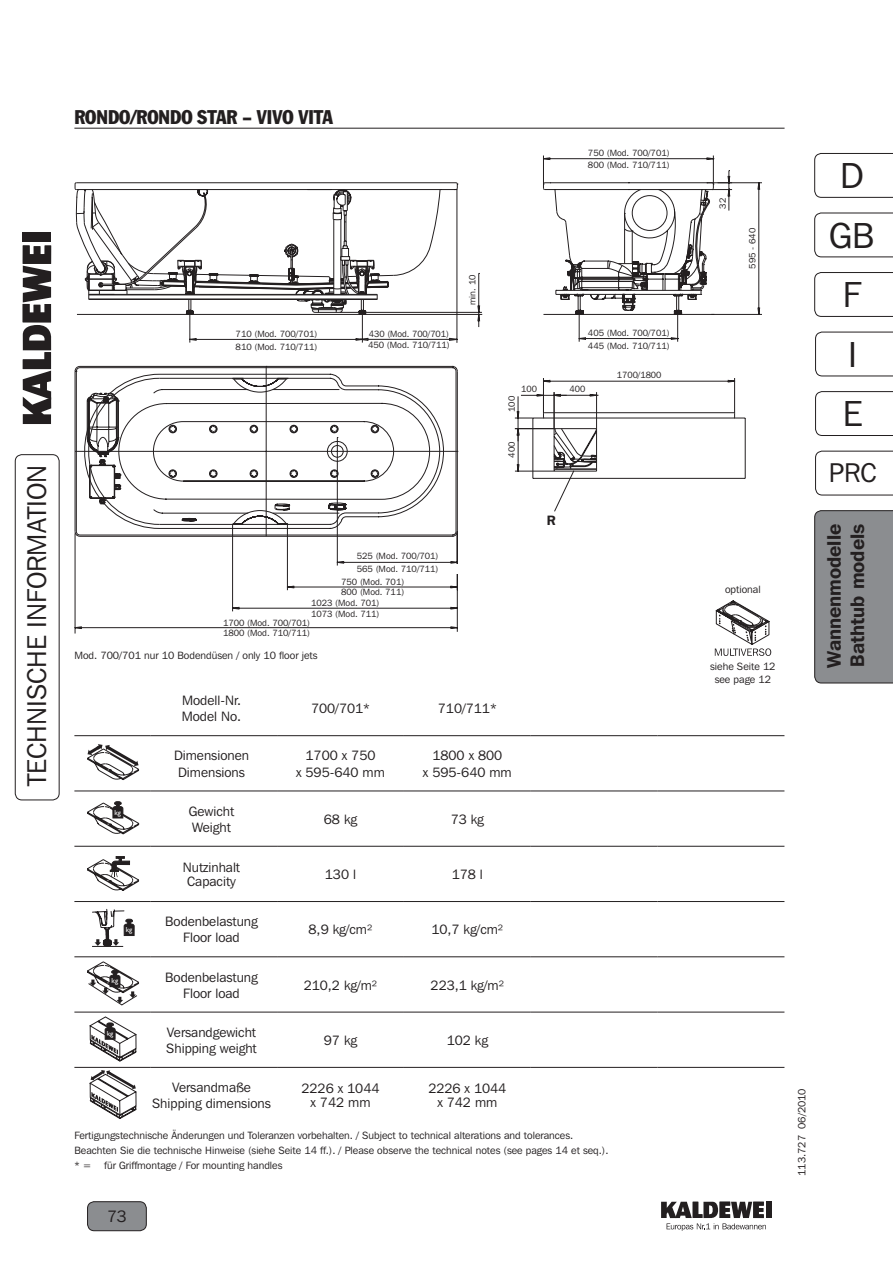
<style>
.page{position:relative;width:893px;height:1263px;background:#fff}
.page>*{position:absolute;margin:0;border:0;box-sizing:border-box;transform-origin:0 0}
.t1{font:36px "Franklin Gothic IT Cby BT";color:#231f20}
.t2{font:27px "Franklin Gothic IT Cby BT";color:#231f20}
.t3{font:600 19.5px/23.4px "Franklin Gothic IT Cby BT";color:#231f20}
.t4{font:condensed 19.5px "Franklin Gothic";color:#231f20}
.t5{font:16.5px "Franklin Gothic IT Cby BT";color:#231f20}
.t6{font:13.5px/16.2px "Franklin Gothic IT Cby BT";color:#231f20;text-align:center}
.t7{font:600 13.5px "Franklin Gothic IT Cby BT";color:#231f20}
.t8{font:10.5px/15px "Franklin Gothic IT Cby BT";color:#231f20}
.t9{font:9px/12.5px "Franklin Gothic IT Cby BT";color:#231f20}
.t10{font:7.35px "Gill Sans";letter-spacing:-.015em;color:#fff}
</style>
<div class="page">
<svg style="left:87px;top:1201px;width:60px;height:30px;background:#858789"></svg>
<div style="left:814px;top:510px;width:79px;height:174px;background:#8b8d90"></div>
<svg style="left:15px;top:454px;width:44px;height:347px"></svg>
<div style="left:23px;top:232px;width:28px;height:10px;background:#231f20"></div>
<svg style="left:23px;top:245px;width:28px;height:179px"></svg>
<div style="left:766px;top:1202px;width:6px;height:16px;background:#231f20"></div>
<svg style="left:661px;top:1202px;width:105px;height:29px"></svg>
<svg style="left:814px;top:153px;width:79px;height:44px"></svg>
<div style="left:819px;top:160px;width:65px;height:30px;background:#fff"></div>
<svg style="left:814px;top:212px;width:79px;height:45px"></svg>
<svg style="left:814px;top:272px;width:79px;height:44px"></svg>
<svg style="left:815px;top:331px;width:78px;height:45px"></svg>
<svg style="left:815px;top:391px;width:78px;height:44px"></svg>
<svg style="left:815px;top:450px;width:78px;height:45px"></svg>
<hr style="left:74px;top:735px;width:76px;height:1px;background:#231f20">
<hr style="left:150px;top:735px;width:127px;height:1px;background:#231f20">
<hr style="left:277px;top:735px;width:127px;height:1px;background:#231f20">
<hr style="left:404px;top:735px;width:127px;height:1px;background:#231f20">
<hr style="left:531px;top:735px;width:127px;height:1px;background:#231f20">
<hr style="left:658px;top:735px;width:126px;height:1px;background:#231f20">
<hr style="left:74px;top:790px;width:76px;height:1px;background:#231f20">
<hr style="left:150px;top:790px;width:127px;height:1px;background:#231f20">
<hr style="left:277px;top:790px;width:127px;height:1px;background:#231f20">
<hr style="left:404px;top:790px;width:127px;height:1px;background:#231f20">
<hr style="left:531px;top:790px;width:127px;height:1px;background:#231f20">
<hr style="left:658px;top:790px;width:126px;height:1px;background:#231f20">
<hr style="left:74px;top:846px;width:76px;height:1px;background:#231f20">
<hr style="left:150px;top:846px;width:127px;height:1px;background:#231f20">
<hr style="left:277px;top:846px;width:127px;height:1px;background:#231f20">
<hr style="left:404px;top:846px;width:127px;height:1px;background:#231f20">
<hr style="left:531px;top:846px;width:127px;height:1px;background:#231f20">
<hr style="left:658px;top:846px;width:126px;height:1px;background:#231f20">
<hr style="left:74px;top:901px;width:76px;height:1px;background:#231f20">
<hr style="left:150px;top:901px;width:127px;height:1px;background:#231f20">
<hr style="left:277px;top:901px;width:127px;height:1px;background:#231f20">
<hr style="left:404px;top:901px;width:127px;height:1px;background:#231f20">
<hr style="left:531px;top:901px;width:127px;height:1px;background:#231f20">
<hr style="left:658px;top:901px;width:126px;height:1px;background:#231f20">
<hr style="left:74px;top:956px;width:76px;height:1px;background:#231f20">
<hr style="left:150px;top:956px;width:127px;height:1px;background:#231f20">
<hr style="left:277px;top:956px;width:127px;height:1px;background:#231f20">
<hr style="left:404px;top:956px;width:127px;height:1px;background:#231f20">
<hr style="left:531px;top:956px;width:127px;height:1px;background:#231f20">
<hr style="left:658px;top:956px;width:126px;height:1px;background:#231f20">
<hr style="left:74px;top:1012px;width:76px;height:1px;background:#231f20">
<hr style="left:150px;top:1012px;width:127px;height:1px;background:#231f20">
<hr style="left:277px;top:1012px;width:127px;height:1px;background:#231f20">
<hr style="left:404px;top:1012px;width:127px;height:1px;background:#231f20">
<hr style="left:531px;top:1012px;width:127px;height:1px;background:#231f20">
<hr style="left:658px;top:1012px;width:126px;height:1px;background:#231f20">
<hr style="left:74px;top:1067px;width:76px;height:1px;background:#231f20">
<hr style="left:150px;top:1067px;width:127px;height:1px;background:#231f20">
<hr style="left:277px;top:1067px;width:127px;height:1px;background:#231f20">
<hr style="left:404px;top:1067px;width:127px;height:1px;background:#231f20">
<hr style="left:531px;top:1067px;width:127px;height:1px;background:#231f20">
<hr style="left:658px;top:1067px;width:126px;height:1px;background:#231f20">
<svg style="left:87px;top:744px;width:52px;height:36px"></svg>
<svg style="left:87px;top:801px;width:52px;height:33px"></svg>
<svg style="left:87px;top:856px;width:52px;height:35px"></svg>
<svg style="left:92px;top:909px;width:42px;height:37px"></svg>
<hr style="left:92px;top:946px;width:31px;height:1px;background:#231f20">
<svg style="left:87px;top:961px;width:52px;height:44px"></svg>
<svg style="left:90px;top:1016px;width:46px;height:45px"></svg>
<svg style="left:90px;top:1070px;width:47px;height:49px"></svg>
<hr style="left:74px;top:128px;width:710px;height:1px;background:#231f20">
<svg style="left:715px;top:600px;width:56px;height:56px"></svg>
<svg style="left:75px;top:525px;width:383px;height:109px"></svg>
<div style="left:452px;top:564px;width:8px;height:10px;background:#fff"></div>
<svg style="left:75px;top:170px;width:687px;height:355px"></svg>
<hr style="left:360px;top:339px;width:97px;height:1px;background:#231f20">
<h3 class="t4" style="left:74px;top:105px;width:260px">RONDO/RONDO STAR - VIVO VITA</h3>
<p class="t9" style="left:588px;top:146px;width:83px">750 (Mod. 700/701)</p>
<p class="t9" style="left:588px;top:159px;width:83px">800 (Mod. 710/711)</p>
<h2 class="t2" style="left:20px;top:786px;width:323px;rotate:-90deg">TECHNISCHE INFORMATION</h2>
<p class="t9" style="left:466px;top:305px;width:32px;rotate:-90deg">min. 10</p>
<p class="t9" style="left:236px;top:328px;width:83px">710 (Mod. 700/701)<br>810 (Mod. 710/711)</p>
<p class="t9" style="left:588px;top:327px;width:83px">405 (Mod. 700/701)</p>
<p class="t9" style="left:369px;top:327px;width:82px">430 (Mod. 700/701)</p>
<p class="t9" style="left:368px;top:338px;width:83px">450 (Mod. 710/711)</p>
<p class="t9" style="left:588px;top:339px;width:83px">445 (Mod. 710/711)</p>
<p class="t9" style="left:521px;top:383px;width:17px">100</p>
<p class="t9" style="left:569px;top:383px;width:17px">400</p>
<p class="t9" style="left:505px;top:412px;width:18px;rotate:-90deg">100</p>
<p class="t9" style="left:505px;top:458px;width:18px;rotate:-90deg">400</p>
<p class="t9" style="left:617px;top:368px;width:46px">1700/1800</p>
<p class="t9" style="left:357px;top:550px;width:83px">525 (Mod. 700/701)</p>
<p class="t9" style="left:341px;top:575px;width:65px">750 (Mod. 701)</p>
<p class="t9" style="left:311px;top:596px;width:70px">1023 (Mod. 701)</p>
<p class="t9" style="left:357px;top:562px;width:83px">565 (Mod. 710/711)</p>
<p class="t9" style="left:341px;top:585px;width:65px">800 (Mod. 711)</p>
<p class="t9" style="left:311px;top:607px;width:70px">1073 (Mod. 711)</p>
<p class="t9" style="left:223px;top:616px;width:89px">1700 (Mod. 700/701)</p>
<p class="t9" style="left:223px;top:627px;width:89px">1800 (Mod. 710/711)</p>
<p class="t8" style="left:74px;top:647px;width:245px">Mod. 700/701 nur 10 Bodendüsen / only 10 floor jets</p>
<p class="t6" style="left:182px;top:692px;width:61px;text-align:left">Modell-Nr.<br>Model No.</p>
<p class="t6" style="left:311px;top:700px;width:60px">700/701*</p>
<p class="t6" style="left:438px;top:700px;width:60px">710/711*</p>
<p class="t6" style="left:174px;top:747px;width:77px">Dimensionen<br>Dimensions</p>
<p class="t6" style="left:296px;top:747px;width:90px">1700 x 750<br>x 595-640 mm</p>
<p class="t6" style="left:423px;top:747px;width:90px">1800 x 800<br>x 595-640 mm</p>
<p class="t7" style="left:547px;top:512px;width:10px">R</p>
<p class="t10" style="left:115px;top:808px;width:8px">kg</p>
<p class="t6" style="left:189px;top:803px;width:47px;text-align:left">Gewicht<br>Weight</p>
<p class="t6" style="left:324px;top:811px;width:35px">68 kg</p>
<p class="t6" style="left:451px;top:811px;width:35px">73 kg</p>
<p class="t6" style="left:183px;top:860px;width:59px;line-height:14.4px">Nutzinhalt<br>Capacity</p>
<p class="t6" style="left:325px;top:866px;width:33px">130 l</p>
<p class="t6" style="left:452px;top:866px;width:33px">178 l</p>
<p class="t10" style="left:126px;top:925px;width:8px">kg</p>
<p class="t6" style="left:165px;top:913px;width:94px">Bodenbelastung<br>Floor load</p>
<p class="t6" style="left:309px;top:921px;width:65px">8,9 kg/cm²</p>
<p class="t6" style="left:431px;top:921px;width:73px">10,7 kg/cm²</p>
<p class="t10" style="left:112px;top:977px;width:8px">kg</p>
<p class="t6" style="left:165px;top:968px;width:94px">Bodenbelastung<br>Floor load</p>
<p class="t6" style="left:304px;top:976px;width:75px">210,2 kg/m²</p>
<p class="t6" style="left:431px;top:976px;width:75px">223,1 kg/m²</p>
<p class="t10" style="left:107px;top:1029px;width:8px">kg</p>
<p class="t6" style="left:166px;top:1024px;width:92px;text-align:left">Versandgewicht<br>Shipping weight</p>
<p class="t6" style="left:324px;top:1032px;width:35px">97 kg</p>
<p class="t6" style="left:447px;top:1032px;width:43px">102 kg</p>
<p class="t6" style="left:152px;top:1079px;width:120px">Versandmaße<br>Shipping dimensions</p>
<p class="t6" style="left:302px;top:1081px;width:79px;line-height:14.4px">2226 x 1044 x 742 mm</p>
<p class="t6" style="left:428px;top:1081px;width:79px;line-height:14.4px">2226 x 1044 x 742 mm</p>
<p class="t8" style="left:74px;top:1128px;width:536px">Fertigungstechnische Änderungen und Toleranzen vorbehalten. / Subject to technical alterations and tolerances.<br>Beachten Sie die technische Hinweise (siehe Seite 14 ff.). / Please observe the technical notes (see pages 14 et seq.). * = für Griffmontage / For mounting handles</p>
<h3 class="t5" style="left:107px;top:1206px;width:21px">73</h3>
<p class="t9" style="left:716px;top:209px;width:12px;rotate:-90deg">32</p>
<p class="t9" style="left:746px;top:269px;width:42px;rotate:-90deg">595 - 640</p>
<p class="t8" style="left:725px;top:582px;width:37px">optional</p>
<p class="t8" style="left:710px;top:660px;width:67px;line-height:12.6px;text-align:center">siehe Seite 12 see page 12</p>
<h1 class="t1" style="left:840px;top:153px;width:25px">D</h1>
<h1 class="t1" style="left:829px;top:213px;width:47px">GB</h1>
<h1 class="t1" style="left:843px;top:272px;width:20px">F</h1>
<h1 class="t1" style="left:848px;top:332px;width:10px">I</h1>
<h1 class="t1" style="left:843px;top:391px;width:21px">E</h1>
<h2 class="t2" style="left:829px;top:456px;width:49px">PRC</h2>
<h3 class="t3" style="left:822px;top:668px;width:145px;rotate:-90deg">Wannenmodelle<br>Bathtub models</h3>
<p class="t8" style="left:794px;top:1176px;width:89px;rotate:-90deg">113.727 06/2010</p>
</div>
